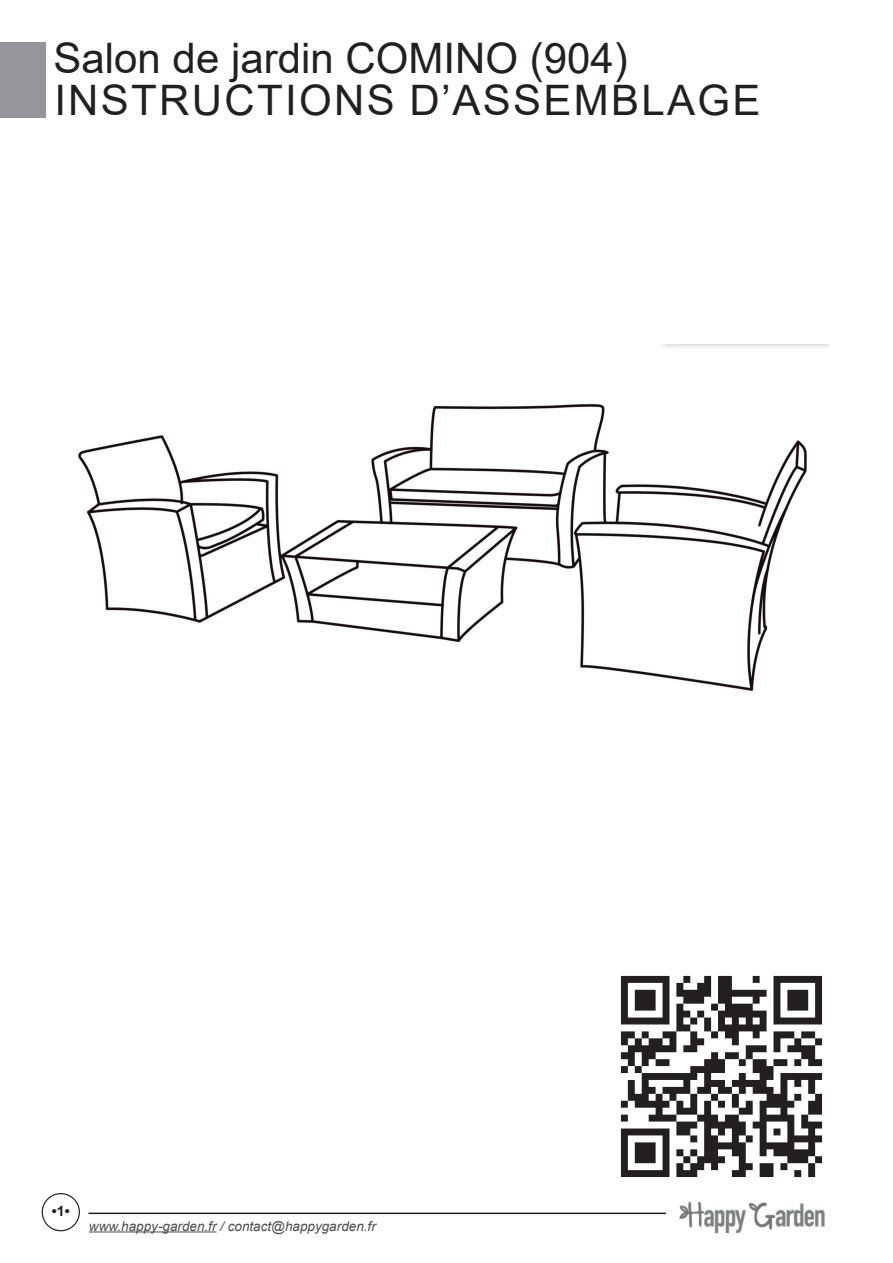
<style>
.page{position:relative;width:893px;height:1263px;background:#fff}
.page>*{position:absolute;margin:0;border:0;box-sizing:border-box;transform-origin:0 0}
.t1{font:42px/42px "Arial";letter-spacing:.055em;color:#231f20}
.t2{font:700 14.25px "Arial";color:#231f20}
.t3{font:italic 13.5px "Arial";color:#4b4c4d}
</style>
<div class="page">
<div style="left:0;top:43px;width:45px;height:75px;background:#939598"></div>
<hr style="left:89px;top:1231px;width:128px;height:1px;background:#4b4c4d">
<div style="left:42px;top:1193px;width:38px;height:38px;border:1px solid #231f20;border-radius:50%"></div>
<hr style="left:88px;top:1212px;width:750px;height:2px;background:#231f20">
<img style="left:666px;top:1201px;width:172px;height:33px">
<img style="left:620px;top:975px;width:203px;height:203px">
<img style="left:78px;top:344px;width:750px;height:347px">
<p class="t1" style="left:54px;top:37px;width:708px">Salon de jardin COMINO (904)<br>INSTRUCTIONS D’ASSEMBLAGE</p>
<p class="t2" style="left:52px;top:1201px;width:19px">•1•</p>
<p class="t3" style="left:89px;top:1217px;width:288px">www.happy-garden.fr / contact@happygarden.fr</p>
</div>
